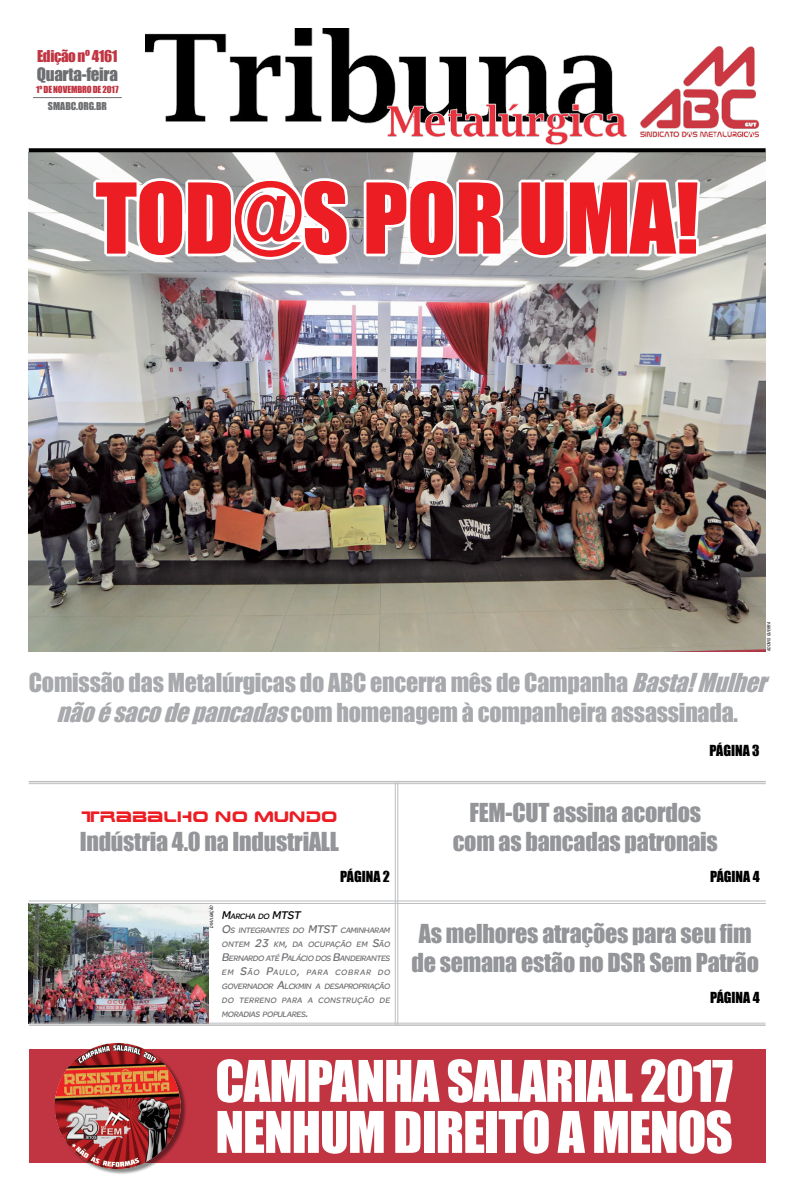
<style>
.page{position:relative;width:794px;height:1191px;background:#fff}
.page>*{position:absolute;margin:0;border:0;box-sizing:border-box;transform-origin:0 0}
.t1{font:90px "Impact";letter-spacing:-.01em;color:#ed1d24}
.t2{font:53px/51px "Impact";letter-spacing:-.02em;color:#fff}
.t3{font:24px/29px "Impact";letter-spacing:-.01em;color:#939598;text-align:center}
.t4{font:24px/30px "Impact";letter-spacing:-.01em;color:#a7a9ac;text-align:center}
.t5{font:17px "Impact";letter-spacing:-.02em;color:#6d6e71}
.t6{font:15px "Earth Normal";letter-spacing:.03em;color:#ed1d24}
.t7{font:15px "Impact";letter-spacing:-.03em;color:#c13542}
.t8{font:14px "Impact";color:#000}
.t9{font:10px "Impact";letter-spacing:-.01em;color:#6d6e71}
.t10{font:9px "Impact";letter-spacing:-.01em;color:#c13542}
.t11{font:italic 8.4px/14px "SE Optimist Semi";color:#6d6e71}
.t12{font:italic condensed 4.4px "Swiss 721 BT";letter-spacing:-.01em;color:#000}
.s1{font-style:italic}
.s2{font-size:12px;color:#000}
.s3{color:#000}
.s4{font-size:12px}
</style>
<div class="page">
<hr style="left:33px;top:97px;width:89px;height:1px;background:#6d6e71">
<img style="left:145px;top:28px;width:614px;height:110px">
<img style="left:28px;top:903px;width:180px;height:120px">
<div style="left:29px;top:1049px;width:736px;height:113px;background:#c13542"></div>
<hr style="left:397px;top:782px;width:1px;height:244px;background:#bcbec0">
<hr style="left:395px;top:782px;width:1px;height:244px;background:#bcbec0">
<hr style="left:29px;top:781px;width:737px;height:1px;background:#bcbec0">
<hr style="left:29px;top:783px;width:737px;height:1px;background:#bcbec0">
<hr style="left:29px;top:900px;width:737px;height:1px;background:#bcbec0">
<hr style="left:29px;top:903px;width:737px;height:1px;background:#bcbec0">
<hr style="left:29px;top:1024px;width:736px;height:2px;background:#bcbec0">
<hr style="left:29px;top:1023px;width:736px;height:1px;background:#bcbec0">
<img style="left:29px;top:152px;width:737px;height:499px">
<svg style="left:91px;top:174px;width:262px;height:88px"></svg>
<svg style="left:361px;top:174px;width:146px;height:88px"></svg>
<svg style="left:516px;top:122px;width:187px;height:140px"></svg>
<div style="left:56px;top:1044px;width:131px;height:131px;background:#000;opacity:.45"></div>
<img style="left:54px;top:1042px;width:127px;height:127px">
<svg style="left:29px;top:148px;width:736px;height:4px;background:#0f0f0f"></svg>
<h3 class="t7" style="left:37px;top:45px;width:82px">Edição nº 4161</h3>
<p class="t9" style="left:48px;top:98px;width:60px">smabc.org.br</p>
<h3 class="t5" style="left:37px;top:61px;width:83px">Quarta-feira</h3>
<p class="t10" style="left:36px;top:83px;width:84px">1º de novembro de 2017</p>
<h1 class="t1" style="left:96px;top:148px;width:605px">Tod@s por uma!</h1>
<p class="t12" style="left:766px;top:651px;width:31px;rotate:-90deg">adonis guerra</p>
<h3 class="t4" style="left:29px;top:667px;width:748px">Comissão das Metalúrgicas do ABC encerra mês de Campanha <span class="s1">Basta!Mulher nãoésacodepancadas</span>com homenagem à companheira assassinada.</h3>
<h3 class="t8" style="left:709px;top:739px;width:52px">Página 3</h3>
<h3 class="t6" style="left:81px;top:806px;width:257px">TRABALHO NO MUNDO</h3>
<h3 class="t3" style="left:80px;top:826px;width:261px">Indústria 4.0 na IndustriAll</h3>
<h3 class="t8" style="left:340px;top:865px;width:51px">Página 2</h3>
<p class="t12" style="left:209px;top:927px;width:24px;rotate:-90deg">divulgação</p>
<p class="t11" style="left:221px;top:909px;width:172px"><span class="s2">M</span><span class="s3">ARCHA DO</span> <span class="s2">MTST<br></span><span class="s4">O</span>S INTEGRANTES DO <span class="s4">MTST</span> CAM INHARAM<br>ONTEM <span class="s4">23</span> KM<span class="s4">,</span> DA OCUPAÇÃO EM <span class="s4">S</span>ÃO<br><span class="s4">B</span>ERNARDO ATÉ <span class="s4">P</span>ALÁCIO DOS <span class="s4">B</span>ANDEIRANTES<br>EM <span class="s4">S</span>ÃO <span class="s4">P</span>AULO<span class="s4">,</span> PARA COB RAR DO<br>GOVERNADOR <span class="s4">A</span>LCKM IN A DESAPROPRIAÇÃO<br>DO TERRENO PARA A CONSTRUÇÃO DE<br>MORADIAS POPULARES<span class="s4">.</span></p>
<h3 class="t3" style="left:453px;top:797px;width:267px">FEM-CUT assina acordos com as bancadas patronais</h3>
<h3 class="t8" style="left:710px;top:865px;width:51px">Página 4</h3>
<h3 class="t3" style="left:411px;top:918px;width:349px">As melhores atrações para seu fim de semana estão no DSR Sem Patrão</h3>
<h3 class="t8" style="left:710px;top:986px;width:51px">Página 4</h3>
<h2 class="t2" style="left:215px;top:1054px;width:519px">campanha salarial 2017 nenhum direito a menos</h2>
</div>
